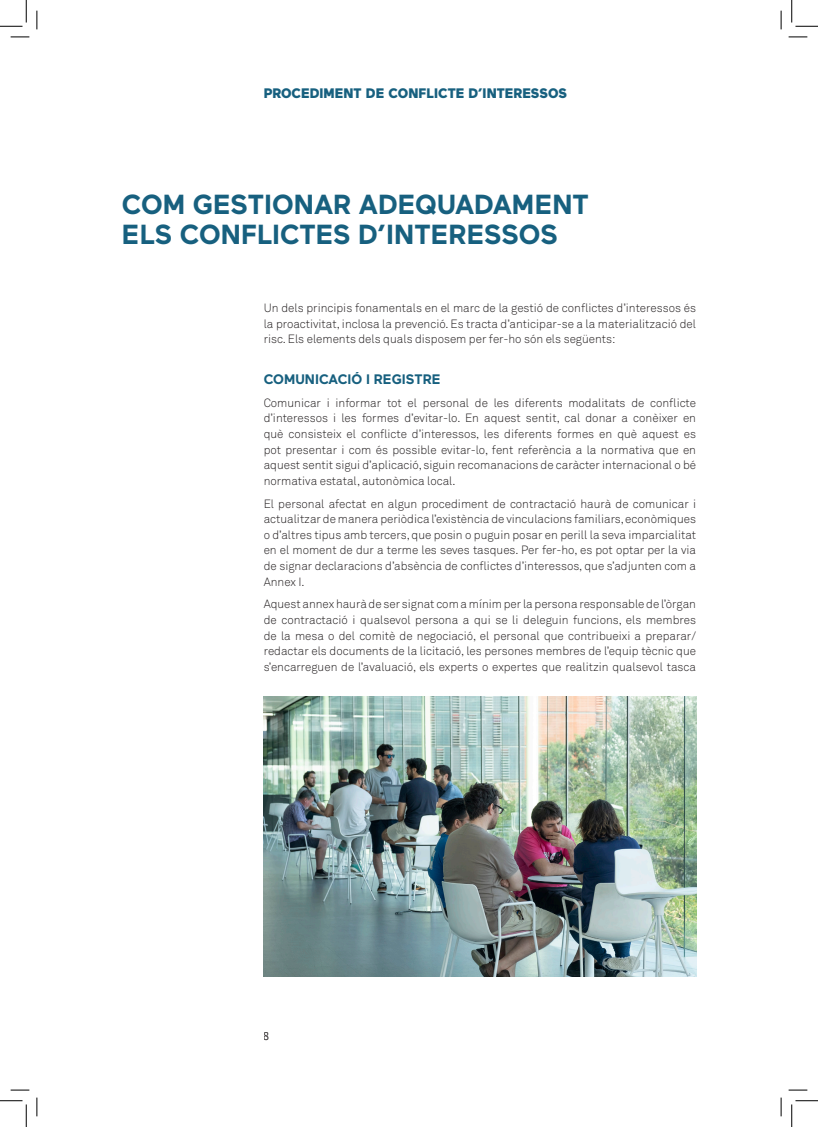
<style>
.page{position:relative;width:818px;height:1127px;background:#fff}
.page>*{position:absolute;margin:0;border:0;box-sizing:border-box;transform-origin:0 0}
.Capitol{font:700 27.5px/30px "Maax";color:#17607f}
.t1{font:900 13.75px "Maax";color:#17607f}
.titul_petit{font:700 13.75px "Maax";color:#17607f}
.t2{font:12.5px "Source Sans Pro";color:#231f20;scale:.95 1}
.t3{font:11.88px/15.6px "Akkurat Light Pro";color:#231f20;text-align:justify}
</style>
<div class="page">
<img style="left:264px;top:696px;width:432px;height:280px">
<svg style="left:11px;top:36px;width:18px;height:2px"></svg>
<svg style="left:788px;top:36px;width:19px;height:2px"></svg>
<svg style="left:11px;top:1089px;width:18px;height:1px"></svg>
<svg style="left:788px;top:1089px;width:19px;height:1px"></svg>
<svg style="left:36px;top:11px;width:2px;height:18px"></svg>
<svg style="left:36px;top:1097px;width:2px;height:18px"></svg>
<svg style="left:780px;top:11px;width:2px;height:18px"></svg>
<svg style="left:780px;top:1097px;width:2px;height:18px"></svg>
<svg style="left:0;top:0;width:27px;height:27px"></svg>
<svg style="left:0;top:1100px;width:27px;height:26px"></svg>
<svg style="left:791px;top:0;width:27px;height:27px"></svg>
<svg style="left:791px;top:1100px;width:27px;height:26px"></svg>
<p class="t1" style="left:264px;top:85px;width:305px">PROCEDIMENT DE CONFLICTE D’INTERESSOS</p>
<p class="Capitol" style="left:122px;top:190px;width:468px">COM GESTIONAR ADEQUADAMENT<br>ELS CONFLICTES D’INTERESSOS</p>
<p class="t3" style="left:264px;top:300px;width:434px">Un dels principis fonamentals en el marc de la gestió de conflictes d’interessos és la proactivitat, inclosa la prevenció. Es tracta d’anticipar-se a la materialització del risc. Els elements dels quals disposem per fer-ho són els següents:</p>
<p class="titul_petit" style="left:264px;top:371px;width:178px">COMUNICACIÓ I REGISTRE</p>
<p class="t3" style="left:264px;top:395px;width:434px">Comunicar i informar tot el personal de les diferents modalitats de conflicte d’interessos i les formes d’evitar-lo. En aquest sentit, cal donar a conèixer en què consisteix el conflicte d’interessos, les diferents formes en què aquest es pot presentar i com és possible evitar-lo, fent referència a la normativa que en aquest sentit sigui d’aplicació, siguin recomanacions de caràcter internacional o bé normativa estatal, autonòmica local.</p>
<p class="t3" style="left:264px;top:495px;width:434px">El personal afectat en algun procediment de contractació haurà de comunicar i actualitzar de manera periòdica l’existència de vinculacions familiars, econòmiques o d’altres tipus amb tercers, que posin o puguin posar en perill la seva imparcialitat en el moment de dur a terme les seves tasques. Per fer-ho, es pot optar per la via de signar declaracions d’absència de conflictes d’interessos, que s’adjunten com a Annex I.</p>
<p class="t3" style="left:264px;top:596px;width:434px">Aquest annex haurà de ser signat com a mínim per la persona responsable de l’òrgan de contractació i qualsevol persona a qui se li deleguin funcions, els membres de la mesa o del comitè de negociació, el personal que contribueixi a preparar/ redactar els documents de la licitació, les persones membres de l’equip tècnic que s’encarreguen de l’avaluació, els experts o expertes que realitzin qualsevol tasca</p>
<p class="t2" style="left:264px;top:1028px;width:8px">8</p>
</div>
